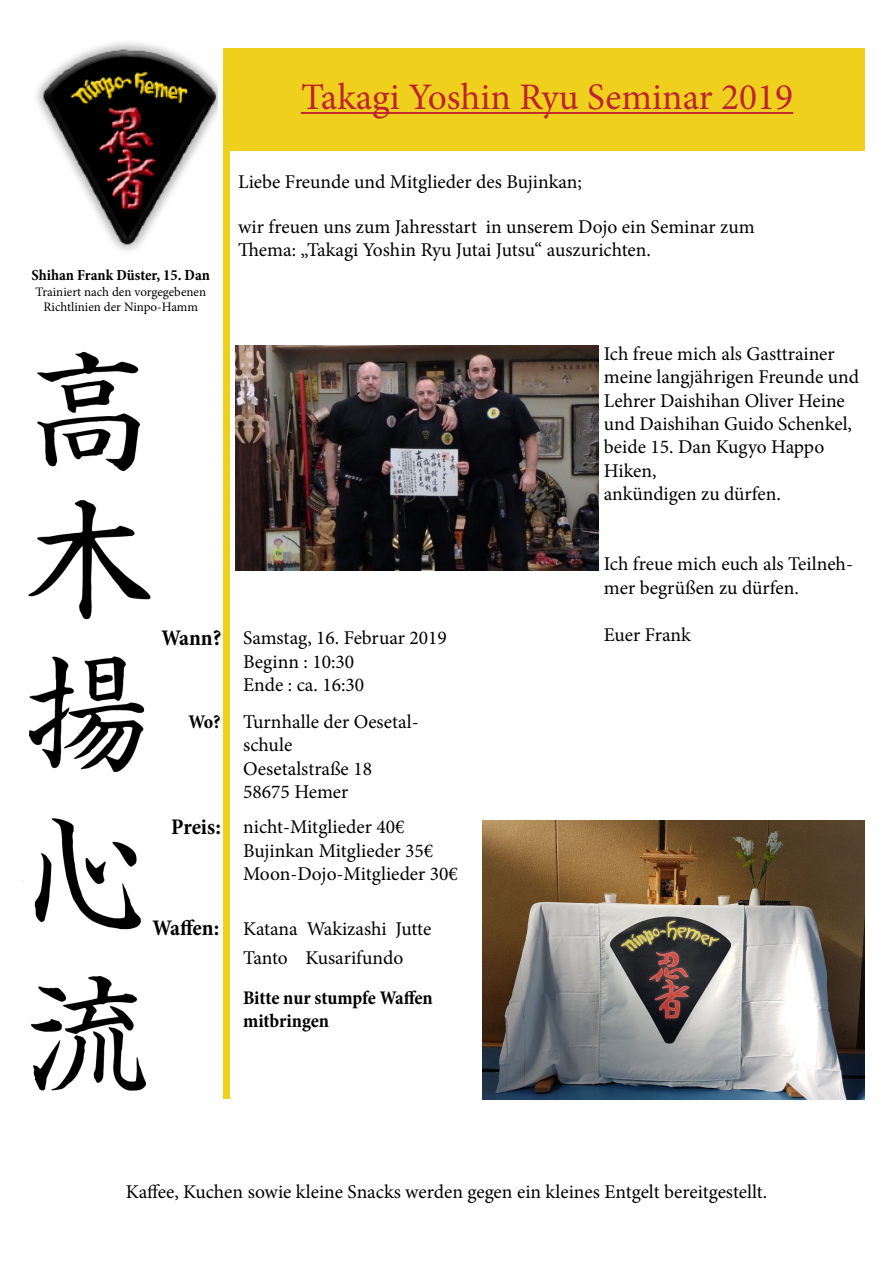
<style>
.page{position:relative;width:893px;height:1263px;background:#fff}
.page>*{position:absolute;margin:0;border:0;box-sizing:border-box;transform-origin:0 0}
.t1{font:37.5px "Minion Pro";color:#bf2230}
.t2{font:700 condensed 22.5px "Minion Pro";letter-spacing:-.005em;color:#000}
.t3{font:19.5px/23.4px "Minion Pro";color:#000}
.t4{font:700 condensed 19.5px/23.4px "Minion Pro";letter-spacing:-.01em;color:#000}
.t5{font:700 condensed 15.45px "Minion Pro";color:#000}
.t6{font:12.9px/15.5px "Minion Pro";color:#000;text-align:center}
.s1{font-weight:700;font-stretch:condensed;font-size:22.5px}
</style>
<div class="page">
<img style="left:36px;top:42px;width:182px;height:209px">
<img style="left:235px;top:346px;width:363px;height:225px">
<img style="left:482px;top:821px;width:383px;height:278px">
<img style="left:37px;top:352px;width:103px;height:119px">
<img style="left:28px;top:500px;width:123px;height:119px">
<img style="left:29px;top:656px;width:116px;height:116px">
<img style="left:34px;top:818px;width:107px;height:112px">
<img style="left:31px;top:976px;width:115px;height:115px">
<div style="left:230px;top:49px;width:635px;height:102px;background:#efd11d"></div>
<hr style="left:301px;top:112px;width:492px;height:2px;background:#bf2230">
<div style="left:223px;top:49px;width:7px;height:1050px;background:#efd11d"></div>
<h1 class="t1" style="left:301px;top:72px;width:494px">Takagi Yoshin Ryu Seminar 2019</h1>
<p class="t5" style="left:32px;top:264px;width:180px">Shihan Frank Düster, 15. Dan</p>
<p class="t6" style="left:36px;top:284px;width:172px">Trainiert nach den vorgegebenen<br>Richtlinien der Ninpo-Hamm</p>
<p class="t3" style="left:238px;top:170px;width:345px">Liebe Freunde und Mitglieder des Bujinkan;</p>
<p class="t3" style="left:238px;top:215px;width:518px">wir freuen uns zum Jahresstart in unserem Dojo ein Seminar zum<br>Thema: „Takagi Yoshin Ryu Jutai Jutsu“ auszurichten.</p>
<p class="t3" style="left:604px;top:342px;width:257px">Ich freue mich als Gasttrainer meine langjährigen Freunde und<br>Lehrer Daishihan Oliver Heine und Daishihan Guido Schenkel, beide 15. Dan Kugyo Happo<br>Hiken,<br>ankündigen zu dürfen.</p>
<p class="t2" style="left:162px;top:622px;width:61px">Wann?</p>
<p class="t3" style="left:243px;top:626px;width:205px">Samstag, 16. Februar 2019<br>Beginn : 10:30<br>Ende : ca. 16:30</p>
<p class="t3" style="left:604px;top:552px;width:251px">Ich freue mich euch als Teilneh&shy;mer begrüßen zu dürfen.</p>
<p class="t3" style="left:604px;top:623px;width:89px">Euer Frank</p>
<p class="t4" style="left:188px;top:710px;width:34px">Wo?</p>
<p class="t3" style="left:243px;top:710px;width:177px">Turnhalle der Oesetal&shy;schule<br>Oesetalstraße 18<br>58675 Hemer</p>
<p class="t2" style="left:171px;top:811px;width:51px">Preis:</p>
<p class="t3" style="left:243px;top:815px;width:216px">nicht-Mitglieder 40€<br>Bujinkan Mitglieder 35€<br>Moon-Dojo-Mitglieder 30€</p>
<p class="t3" style="left:243px;top:914px;width:190px;line-height:29.4px;text-indent:-91px"><span class="s1">Waffen:</span> Katana Wakizashi Jutte<br>Tanto Kusarifundo</p>
<p class="t4" style="left:243px;top:985px;width:191px">Bitte nur stumpfe Waffen mitbringen</p>
<p class="t3" style="left:126px;top:1180px;width:643px">Kaffee, Kuchen sowie kleine Snacks werden gegen ein kleines Entgelt bereitgestellt.</p>
</div>
